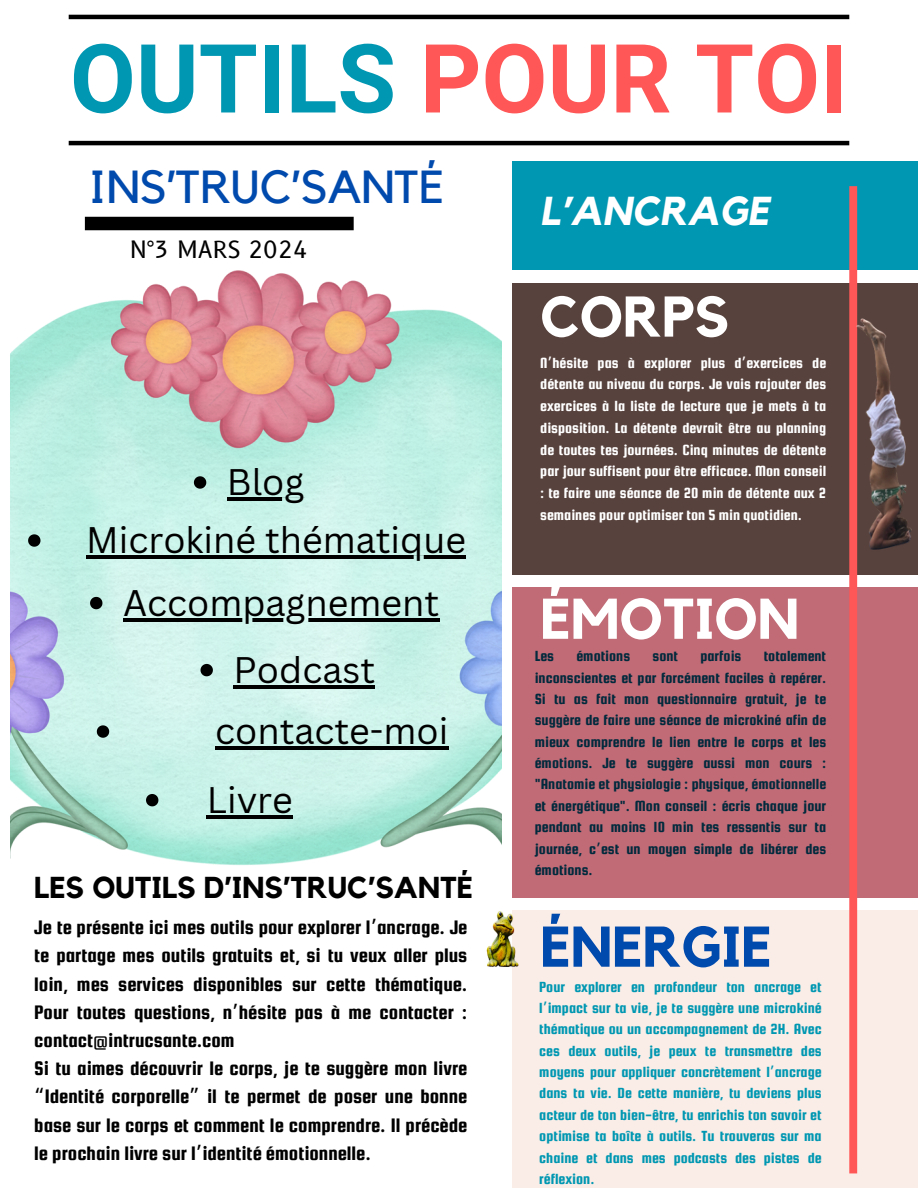
<style>
.page{position:relative;width:918px;height:1188px;background:#fff}
.page>*{position:absolute;margin:0;border:0;box-sizing:border-box;transform-origin:0 0}
.t1{font:700 95.55px "Roboto";color:#ff5757}
.t2{font:700 56.7px "Kollektif";color:#fff}
.t3{font:700 56.7px "Kollektif";color:#004aad}
.t4{font:46.2px "Kollektif";color:#004aad}
.t5{font:italic 700 40.2px "Kollektif";color:#fff}
.t6{font:36px "Canva Sans";color:#000}
.t7{font:700 30.15px "Kollektif";color:#000}
.t8{font:23.1px "B612";color:#000}
.t9{font:20.85px/28.2px "Squada One";color:#000;text-align:justify}
.t10{font:15.75px/21.3px "Squada One";color:#022a3d;text-align:justify}
.t11{font:15.75px/21.3px "Squada One";color:#0097b2;text-align:justify}
.t12{font:15.75px/21.8px "Squada One";color:#fff;text-align:justify}
.s1{color:#0097b2}
.s2{font-family:"Noto Sans Gurmukhi"}
</style>
<div class="page">
<img style="left:10px;top:270px;width:492px;height:595px">
<div style="left:85px;top:217px;width:269px;height:13px;background:#000"></div>
<div style="left:512px;top:161px;width:406px;height:109px;background:#0097b2"></div>
<div style="left:512px;top:283px;width:406px;height:292px;background:#58423d"></div>
<div style="left:512px;top:587px;width:406px;height:311px;background:#c06b76"></div>
<div style="left:512px;top:910px;width:406px;height:278px;background:#faece6"></div>
<div style="left:849px;top:186px;width:8px;height:987px;background:#ff5757"></div>
<hr style="left:69px;top:15px;width:780px;height:4px;background:#000">
<hr style="left:69px;top:141px;width:780px;height:4px;background:#000">
<img style="left:486px;top:911px;width:33px;height:56px">
<img style="left:849px;top:310px;width:63px;height:258px">
<svg style="left:194px;top:476px;width:12px;height:13px"></svg>
<hr style="left:227px;top:498px;width:77px;height:3px;background:#000">
<svg style="left:28px;top:534px;width:12px;height:13px"></svg>
<hr style="left:86px;top:556px;width:380px;height:3px;background:#000">
<svg style="left:90px;top:597px;width:12px;height:12px"></svg>
<hr style="left:123px;top:618px;width:316px;height:4px;background:#000">
<svg style="left:201px;top:664px;width:12px;height:12px"></svg>
<hr style="left:234px;top:685px;width:141px;height:4px;background:#000">
<svg style="left:146px;top:794px;width:12px;height:12px"></svg>
<hr style="left:207px;top:815px;width:86px;height:4px;background:#000">
<svg style="left:97px;top:725px;width:12px;height:13px"></svg>
<hr style="left:215px;top:747px;width:234px;height:3px;background:#000">
<h4 class="t1" style="left:70px;top:24px;width:780px"><span class="s1">OUTILS</span> POUR TOI</h4>
<p class="t4" style="left:89px;top:165px;width:357px">INS’TRUC’SANTÉ</p>
<h2 class="t8" style="left:130px;top:236px;width:180px">N°3 MARS 2024</h2>
<h6 class="t6" style="left:227px;top:457px;width:79px">Blog</h6>
<p class="t6" style="left:86px;top:515px;width:381px">Microkiné thématique</p>
<p class="t6" style="left:123px;top:578px;width:318px">Accompagnement</p>
<p class="t6" style="left:234px;top:645px;width:143px">Podcast</p>
<p class="t6" style="left:215px;top:706px;width:235px">contacte-moi</p>
<h2 class="t6" style="left:207px;top:775px;width:88px">Livre</h2>
<h2 class="t7" style="left:34px;top:874px;width:440px">LES OUTILS D’INS’TRUC’SANTÉ</h2>
<p class="t9" style="left:34px;top:913px;width:435px">Je te présente ici mes outils pour explorer l<span class="s2">’</span>ancrage. Je te partage mes outils gratuits et, si tu veux aller plus loin, mes services disponibles sur cette thématique.<br>Pour toutes questions, n<span class="s2">’</span>hésite pas à me contacter : contact@intrucsante.com</p>
<p class="t9" style="left:34px;top:1054px;width:435px">Si tu aimes découvrir le corps, je te suggère mon livre <span class="s2">“</span>Identité corporelle<span class="s2">”</span> il te permet de poser une bonne base sur le corps et comment le comprendre. Il précède le prochain livre sur l<span class="s2">’</span>identité émotionnelle.</p>
<p class="t5" style="left:540px;top:193px;width:231px">L’ANCRAGE</p>
<p class="t2" style="left:540px;top:291px;width:190px">CORPS</p>
<p class="t12" style="left:540px;top:352px;width:287px">N<span class="s2">’</span>hésite pas à explorer plus d<span class="s2">’</span>exercices de détente au niveau du corps. Je vais rajouter des exercices à la liste de lecture que je mets à ta disposition. La détente devrait être au planning de toutes tes journées. Cinq minutes de détente par jour suffisent pour être efficace. Mon conseil : te faire une séance de 20 min de détente aux 2 semaines pour optimiser ton 5 min quotidien.</p>
<p class="t2" style="left:540px;top:593px;width:260px">ÉMOTION</p>
<p class="t10" style="left:535px;top:645px;width:21px">Les</p>
<p class="t10" style="left:576px;top:645px;width:55px">émotions</p>
<p class="t10" style="left:653px;top:645px;width:27px">sont</p>
<p class="t10" style="left:700px;top:645px;width:42px">parfois</p>
<p class="t10" style="left:535px;top:645px;width:293px;text-indent:229px">totalement inconscientes et par forcément faciles à repérer.<br>Si tu as fait mon questionnaire gratuit, je te suggère de faire une séance de microkiné afin de mieux comprendre le lien entre le corps et les émotions. Je te suggère aussi mon cours : "Anatomie et physiologie : physique, émotionnelle et énergétique". Mon conseil : écris chaque jour pendant au moins 10 min tes ressentis sur ta journée, c<span class="s2">’</span>est un moyen simple de libérer des émotions.</p>
<p class="t3" style="left:540px;top:921px;width:233px">ÉNERGIE</p>
<p class="t11" style="left:539px;top:976px;width:284px">Pour explorer en profondeur ton ancrage et l<span class="s2">’</span>impact sur ta vie, je te suggère une microkiné thématique ou un accompagnement de 2H. Avec ces deux outils, je peux te transmettre des moyens pour appliquer concrètement l<span class="s2">’</span>ancrage dans ta vie. De cette manière, tu deviens plus acteur de ton bien-être, tu enrichis ton savoir et optimise ta boîte à outils. Tu trouveras sur ma chaine et dans mes podcasts des pistes de réflexion.</p>
</div>
